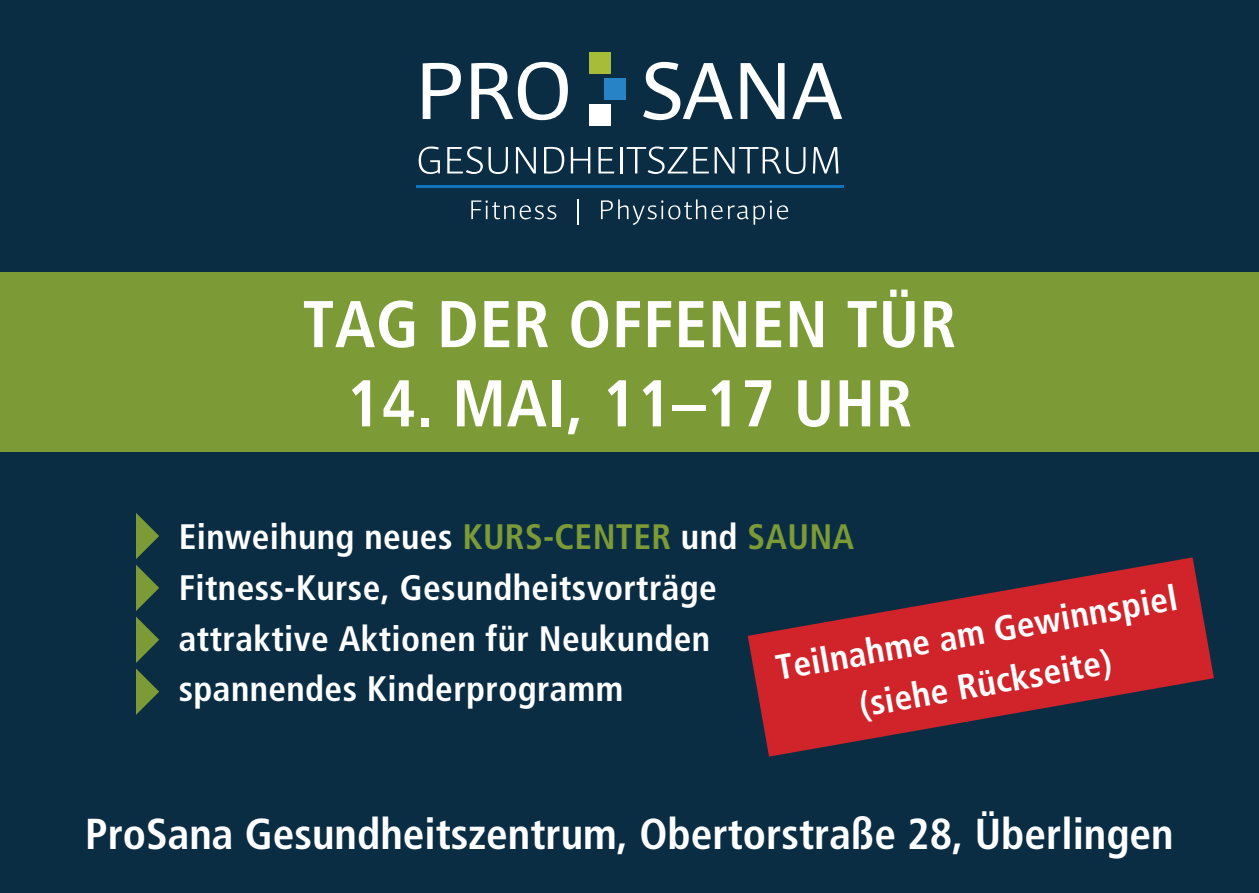
<style>
.page{position:relative;width:1259px;height:893px;background:#0a2d44}
.page>*{position:absolute;margin:0;border:0;box-sizing:border-box;transform-origin:0 0}
.t1{font:700 condensed 66px "Frutiger";letter-spacing:.01em;color:#fff}
.t2{font:700 condensed 43.2px "Frutiger";color:#fff}
.t3{font:700 condensed 35.4px/51px "Frutiger";letter-spacing:.01em;color:#fff}
.s1{color:#7c9a35}
</style>
<div class="page">
<div style="left:0;top:272px;width:1259px;height:180px;background:#7c9a35"></div>
<svg style="left:423px;top:63px;width:38px;height:56px"></svg>
<svg style="left:471px;top:62px;width:97px;height:58px"></svg>
<svg style="left:643px;top:62px;width:89px;height:58px"></svg>
<svg style="left:740px;top:63px;width:44px;height:56px"></svg>
<svg style="left:792px;top:63px;width:50px;height:56px"></svg>
<svg style="left:419px;top:146px;width:21px;height:28px"></svg>
<svg style="left:447px;top:146px;width:61px;height:28px"></svg>
<svg style="left:516px;top:147px;width:20px;height:26px"></svg>
<svg style="left:544px;top:147px;width:20px;height:27px"></svg>
<svg style="left:571px;top:147px;width:19px;height:26px"></svg>
<svg style="left:598px;top:147px;width:16px;height:26px"></svg>
<hr style="left:620px;top:147px;width:2px;height:26px;background:#fff">
<svg style="left:626px;top:146px;width:61px;height:28px"></svg>
<svg style="left:693px;top:147px;width:112px;height:27px"></svg>
<svg style="left:813px;top:147px;width:25px;height:27px"></svg>
<svg style="left:471px;top:200px;width:43px;height:19px"></svg>
<svg style="left:520px;top:205px;width:36px;height:14px"></svg>
<svg style="left:577px;top:199px;width:1px;height:25px"></svg>
<svg style="left:601px;top:199px;width:121px;height:26px"></svg>
<svg style="left:728px;top:200px;width:60px;height:25px"></svg>
<div style="left:604px;top:78px;width:21px;height:22px;background:#2783c5"></div>
<div style="left:589px;top:52px;width:21px;height:22px;background:#a7bd39"></div>
<div style="left:589px;top:104px;width:21px;height:21px;background:#fff"></div>
<hr style="left:416px;top:185px;width:427px;height:3px;background:#1074bc">
<svg style="left:136px;top:513px;width:23px;height:202px"></svg>
<svg style="left:747px;top:557px;width:467px;height:200px;fill:#d1232a"></svg>
<h1 class="t1" style="left:302px;top:285px;width:655px">TAG der offenen Tür</h1>
<h1 class="t1" style="left:346px;top:364px;width:567px">14. Mai, 11–17 Uhr</h1>
<p class="t3" style="left:179px;top:511px;width:677px">Einweihung neues <span class="s1">KURS-CENTER</span> und <span class="s1">SAUNA </span>Fitness-Kurse, Gesundheitsvorträge attraktive Aktionen für Neukunden spannendes Kinderprogramm</p>
<p class="t3" style="left:772px;top:643px;width:408px;text-align:center;rotate:-10deg">Teilnahme am Gewinnspiel (siehe Rückseite)</p>
<p class="t2" style="left:85px;top:808px;width:1090px">ProSana Gesundheitszentrum, Obertorstraße 28, Überlingen</p>
</div>
